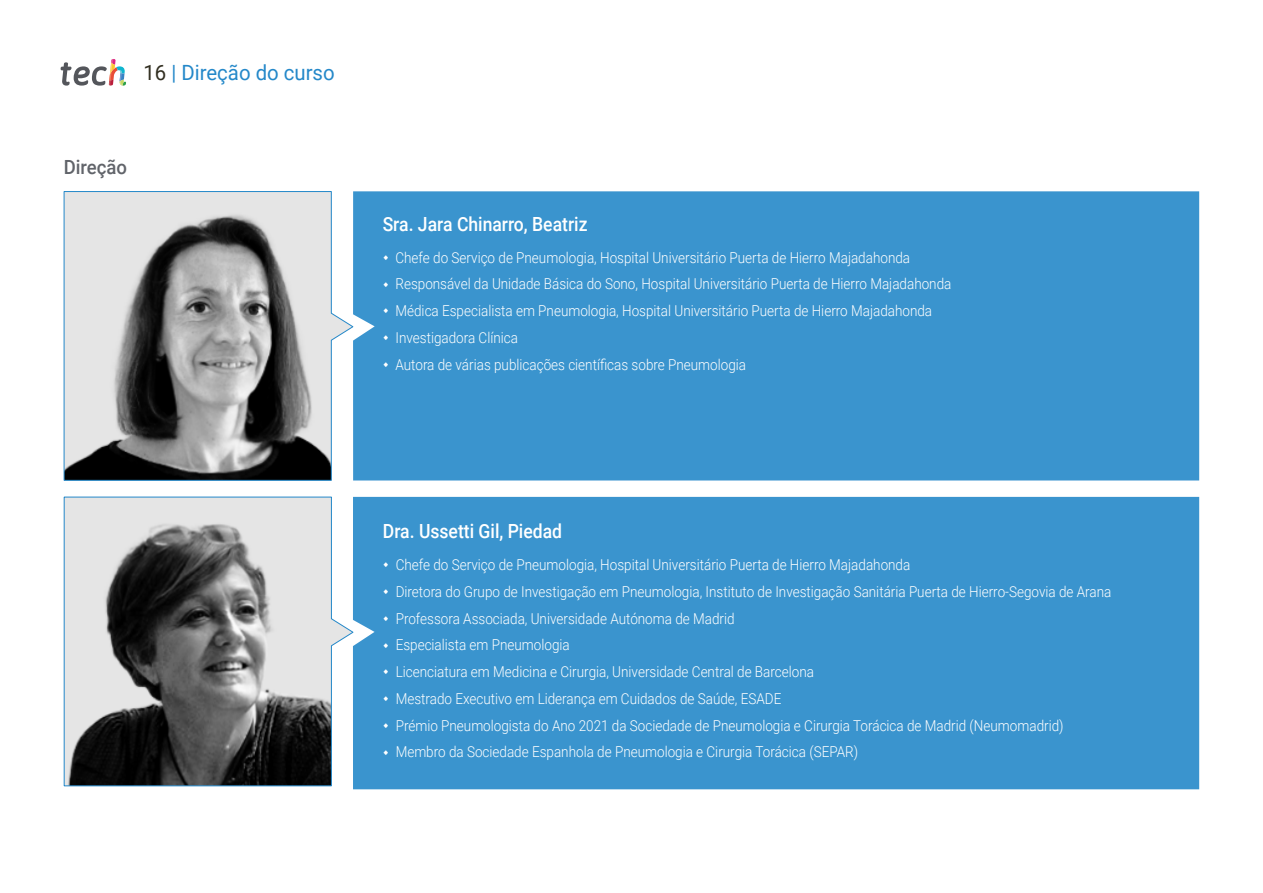
<style>
.page{position:relative;width:1263px;height:893px;background:#fff}
.page>*{position:absolute;margin:0;border:0;box-sizing:border-box;transform-origin:0 0}
.t1{font:21px "Roboto";color:#2488c9}
.t2{font:500 19.5px "Roboto";color:#fff;scale:.9 1}
.t3{font:500 19.5px "Roboto";color:#61646a;scale:.95 1}
.t4{font:300 15px/26.7px "Roboto";color:#fff;scale:.9 1}
.s1{color:#312e20}
</style>
<div class="page">
<svg style="left:61px;top:59px;width:65px;height:27px"></svg>
<div style="left:354px;top:191px;width:845px;height:289px;background:#3a94ce"></div>
<svg style="left:64px;top:191px;width:290px;height:290px;background:#a0a1a2"></svg>
<div style="left:353px;top:497px;width:846px;height:292px;background:#3a94ce"></div>
<svg style="left:64px;top:497px;width:290px;height:289px;background:#8a8d8f"></svg>
<svg style="left:384px;top:255px;width:4px;height:5px"></svg>
<svg style="left:384px;top:282px;width:4px;height:5px"></svg>
<svg style="left:384px;top:309px;width:4px;height:5px"></svg>
<svg style="left:384px;top:335px;width:4px;height:5px"></svg>
<svg style="left:384px;top:362px;width:4px;height:5px"></svg>
<svg style="left:384px;top:562px;width:4px;height:5px"></svg>
<svg style="left:384px;top:589px;width:4px;height:5px"></svg>
<svg style="left:384px;top:616px;width:4px;height:5px"></svg>
<svg style="left:384px;top:643px;width:4px;height:5px"></svg>
<svg style="left:384px;top:669px;width:4px;height:5px"></svg>
<svg style="left:384px;top:696px;width:4px;height:5px"></svg>
<svg style="left:384px;top:723px;width:4px;height:5px"></svg>
<svg style="left:384px;top:750px;width:4px;height:5px"></svg>
<h1 class="t1" style="left:144px;top:57px;width:193px"><span class="s1">16</span> | Direção do curso</h1>
<h2 class="t3" style="left:64px;top:154px;width:68px">Direção</h2>
<h2 class="t2" style="left:383px;top:210px;width:229px">Sra. Jara Chinarro, Beatriz</h2>
<p class="t4" style="left:395px;top:243px;width:619px">Chefe do Serviço de Pneumologia, Hospital Universitário Puerta de Hierro Majadahonda Responsável da Unidade Básica do Sono, Hospital Universitário Puerta de Hierro Majadahonda Médica Especialista em Pneumologia, Hospital Universitário Puerta de Hierro Majadahonda Investigadora Clínica<br>Autora de várias publicações científicas sobre Pneumologia</p>
<h2 class="t2" style="left:383px;top:518px;width:201px">Dra. Ussetti Gil, Piedad</h2>
<p class="t4" style="left:396px;top:551px;width:797px">Chefe do Serviço de Pneumologia, Hospital Universitário Puerta de Hierro Majadahonda<br>Diretora do Grupo de Investigação em Pneumologia, Instituto de Investigação Sanitária Puerta de Hierro-Segovia de Arana Professora Associada, Universidade Autónoma de Madrid<br>Especialista em Pneumologia<br>Licenciatura em Medicina e Cirurgia, Universidade Central de Barcelona<br>Mestrado Executivo em Liderança em Cuidados de Saúde, ESADE<br>Prémio Pneumologista do Ano 2021 da Sociedade de Pneumologia e Cirurgia Torácica de Madrid (Neumomadrid)<br>Membro da Sociedade Espanhola de Pneumologia e Cirurgia Torácica (SEPAR)</p>
</div>
